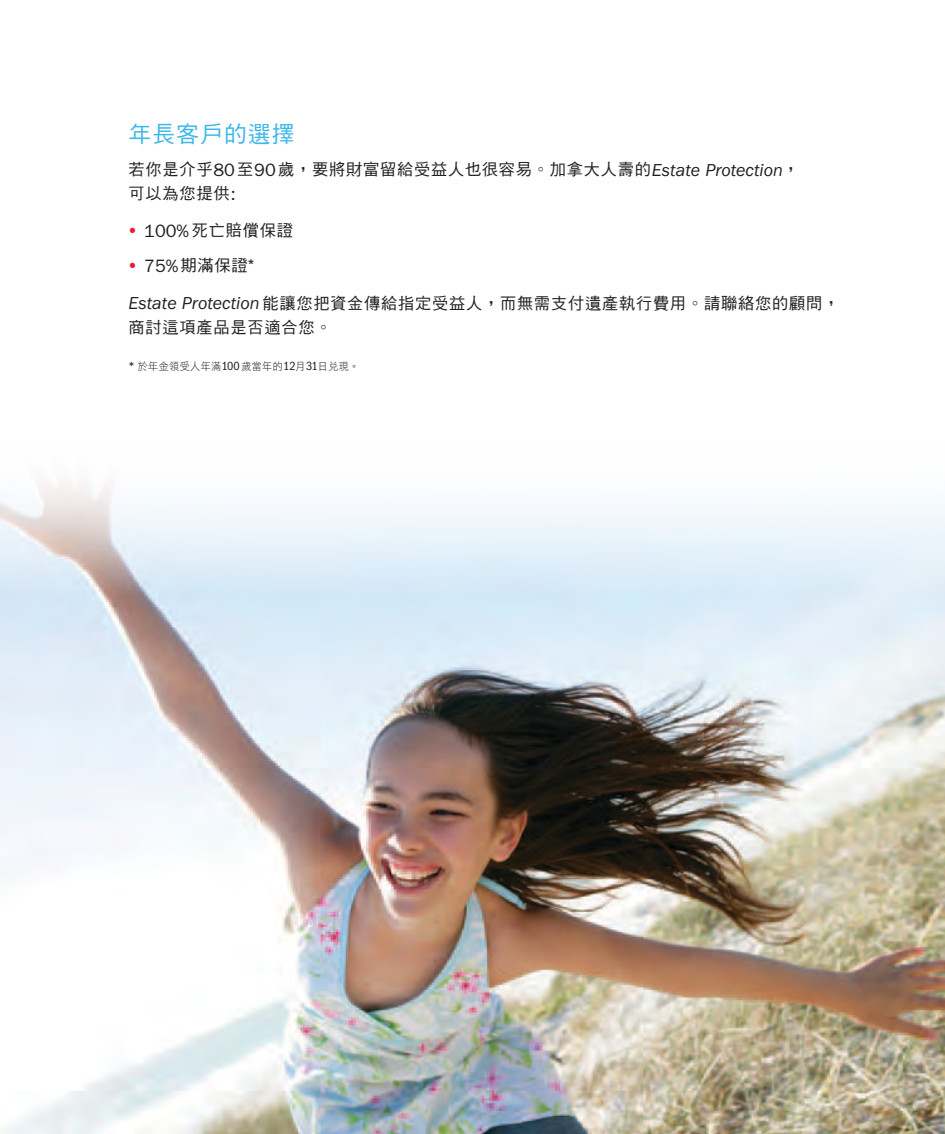
<style>
.page{position:relative;width:945px;height:1134px;background:#fff}
.page>*{position:absolute;margin:0;border:0;box-sizing:border-box;transform-origin:0 0}
.t1{font:22.75px "DF Hei Md HK BF";letter-spacing:.05em;color:#3bb7e9}
.t2{font:16.1px/24.5px "DF Hei Md HK BF";letter-spacing:.05em;color:#231f20}
.t3{font:10.5px "DF Li Hei Lt HK BF";letter-spacing:.05em;color:#231f20;scale:.95 1}
.s1{font-family:"Franklin Gothic";font-size:17.85px}
.s2{font-family:"ITC Franklin Gothic Std";font-style:italic;font-size:17.85px}
.s3{font-family:"Franklin Got Cd ITC";font-size:12.25px}
</style>
<div class="page">
<img style="left:0;top:482px;width:945px;height:652px">
<h1 class="t1" style="left:129px;top:123px;width:168px">年長客戶的選擇</h1>
<p class="t2" style="left:129px;top:157px;width:672px">若你是介乎<span class="s1">80</span>至<span class="s1">90</span>歲，要將財富留給受益人也很容易。加拿大人壽的<span class="s2">Estate Protection</span>，可以為您提供<span class="s1">:</span></p>
<p class="t2" style="left:144px;top:213px;width:150px;line-height:35.4px"><span class="s1">100%</span> 死亡賠償保證<br><span class="s1">75%</span>期滿保證*</p>
<p class="t2" style="left:129px;top:291px;width:712px"><span class="s2">Estate Protection</span> 能讓您把資金傳給指定受益人，而無需支付遺產執行費用。請聯絡您的顧問，商討這項產品是否適合您。</p>
<p class="t3" style="left:129px;top:361px;width:244px"><span class="s3">*</span> 於年金領受人年滿<span class="s3">100</span>歲當年的<span class="s3">12</span>月<span class="s3">31</span>日兌現。</p>
</div>
